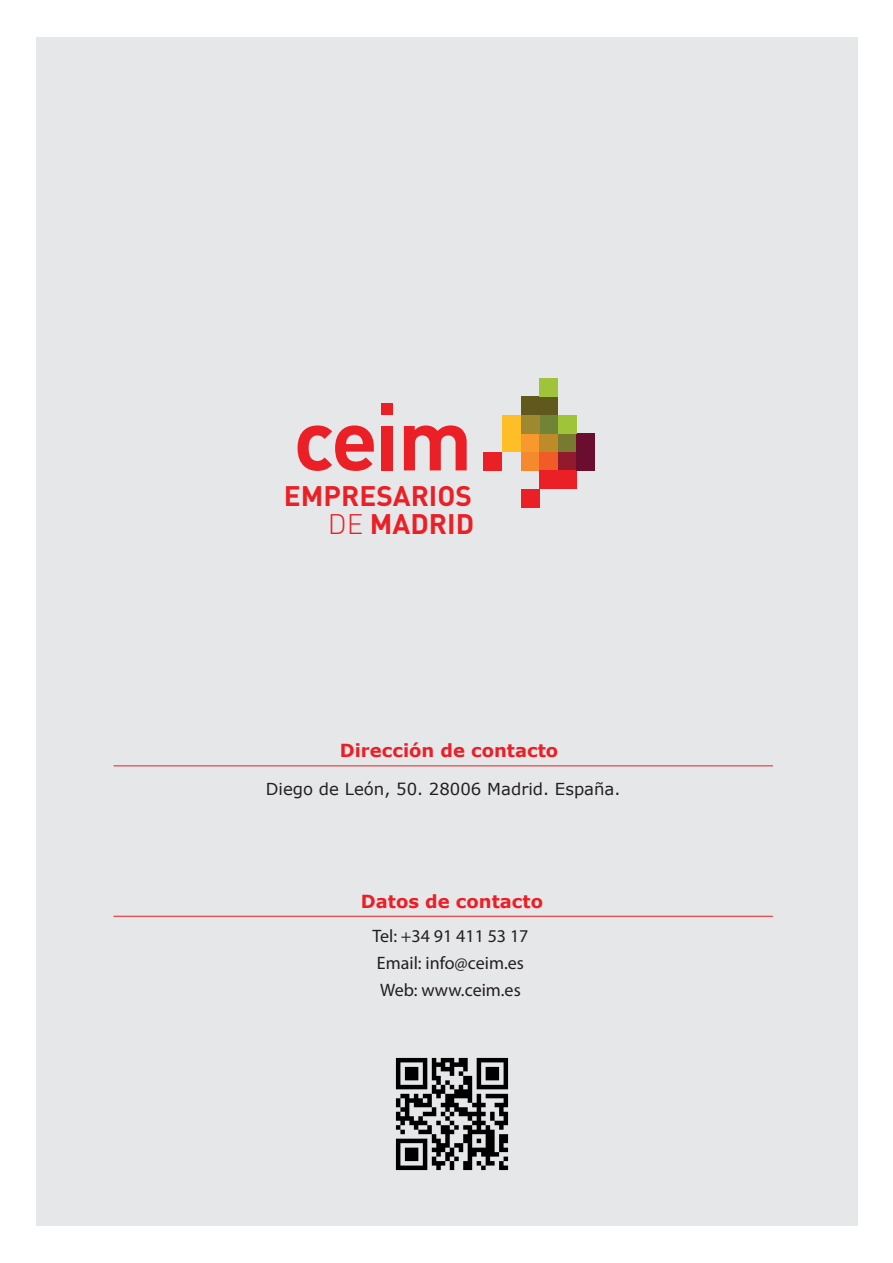
<style>
.page{position:relative;width:893px;height:1263px;background:#fff}
.page>*{position:absolute;margin:0;border:0;box-sizing:border-box;transform-origin:0 0}
.t1{font:700 27.9px/27.8px "DIN Pro";color:#eb2027;text-align:right}
.t2{font:18px/27px "Myriad Pro";color:#231f20}
.t3{font:700 18px "Verdana";color:#eb2027}
.t4{font:16.5px "Verdana";color:#231f20}
.s1{font-weight:300}
</style>
<div class="page">
<div style="left:36px;top:37px;width:821px;height:1188px;background:#e6e7e9"></div>
<svg style="left:298px;top:425px;width:76px;height:46px"></svg>
<div style="left:382px;top:426px;width:11px;height:44px;background:#eb2027"></div>
<svg style="left:404px;top:425px;width:63px;height:45px"></svg>
<div style="left:382px;top:404px;width:11px;height:11px;background:#eb2027"></div>
<div style="left:502px;top:415px;width:19px;height:19px;background:#fdbe28"></div>
<div style="left:502px;top:434px;width:19px;height:18px;background:#fdbe28"></div>
<div style="left:484px;top:452px;width:18px;height:19px;background:#eb2027"></div>
<div style="left:521px;top:452px;width:18px;height:19px;background:#f5892e"></div>
<div style="left:539px;top:452px;width:19px;height:19px;background:#f15b28"></div>
<div style="left:558px;top:452px;width:18px;height:19px;background:#93192c"></div>
<div style="left:558px;top:471px;width:18px;height:18px;background:#eb2027"></div>
<div style="left:539px;top:471px;width:19px;height:18px;background:#eb2027"></div>
<div style="left:521px;top:489px;width:18px;height:19px;background:#eb2027"></div>
<div style="left:521px;top:434px;width:18px;height:18px;background:#f8992e"></div>
<div style="left:539px;top:434px;width:19px;height:18px;background:#bd8b29"></div>
<div style="left:558px;top:434px;width:18px;height:18px;background:#787a30"></div>
<div style="left:576px;top:434px;width:19px;height:18px;background:#6a0d2e"></div>
<div style="left:576px;top:452px;width:19px;height:19px;background:#6a0d2e"></div>
<div style="left:558px;top:415px;width:18px;height:19px;background:#9fc43a"></div>
<div style="left:539px;top:415px;width:19px;height:19px;background:#718334"></div>
<div style="left:521px;top:415px;width:18px;height:19px;background:#9e8830"></div>
<div style="left:521px;top:396px;width:18px;height:19px;background:#61581e"></div>
<div style="left:539px;top:396px;width:19px;height:19px;background:#61581e"></div>
<div style="left:539px;top:378px;width:19px;height:18px;background:#9fc43a"></div>
<img style="left:395px;top:1057px;width:114px;height:114px">
<hr style="left:114px;top:766px;width:659px;height:1px;background:#ee1d23">
<hr style="left:113px;top:916px;width:660px;height:1px;background:#ee1d23">
<h1 class="t1" style="left:284px;top:479px;width:192px">EMPRESARIOS<br><span class="s1">DE</span> MADRID</h1>
<p class="t3" style="left:340px;top:739px;width:220px">Dirección de contacto</p>
<p class="t4" style="left:266px;top:779px;width:356px">Diego de León, 50. 28006 Madrid. España.</p>
<p class="t3" style="left:361px;top:889px;width:184px">Datos de contacto</p>
<p class="t2" style="left:372px;top:922px;width:158px">Tel: +34 91 411 53 17<br>Email: info@ceim.es<br>Web: www.ceim.es</p>
</div>
